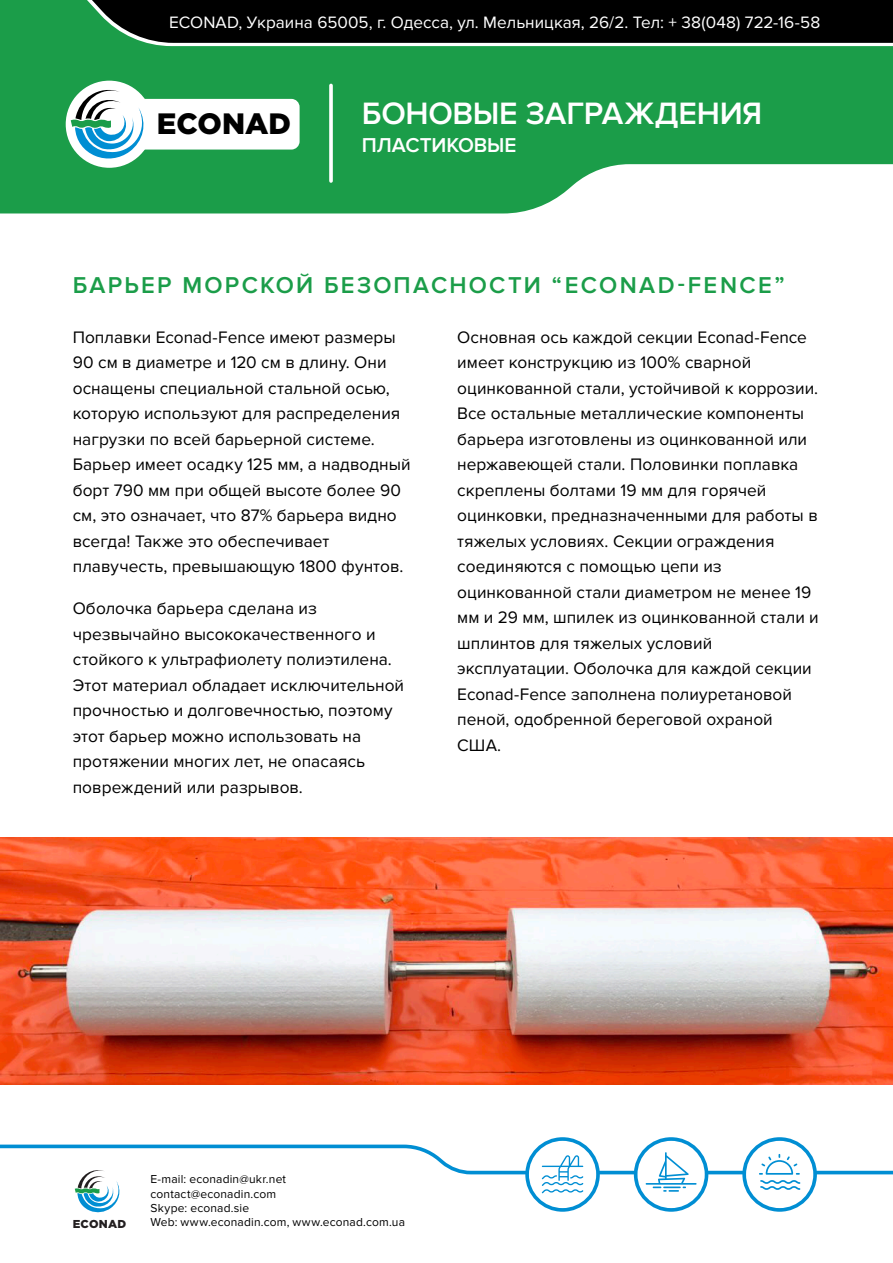
<style>
.page{position:relative;width:893px;height:1263px;background:#fff}
.page>*{position:absolute;margin:0;border:0;box-sizing:border-box;transform-origin:0 0}
.t1{font:600 32.1px "Proxima Nova";letter-spacing:-.01em;color:#fff}
.t2{font:900 29.4px "Gotham Pro";color:#000}
.t3{font:600 23.7px "Proxima Nova";letter-spacing:.095em;color:#1b9d49}
.t4{font:600 20.85px "Proxima Nova";letter-spacing:-.01em;color:#fff}
.t5{font:17.25px/25.5px "Proxima Nova";color:#000}
.t6{font:17.1px "Proxima Nova";letter-spacing:.005em;color:#fff}
.t7{font:12px/14.4px "Proxima Nova";letter-spacing:.015em;color:#000}
.t8{font:900 11.55px "Gotham Pro";letter-spacing:.025em;color:#231f20}
</style>
<div class="page">
<svg style="left:0;top:0;width:893px;height:213px;background:#2e894e"></svg>
<svg style="left:0;top:1144px;width:893px;height:46px"></svg>
<svg style="left:525px;top:1137px;width:75px;height:75px"></svg>
<svg style="left:634px;top:1137px;width:74px;height:75px"></svg>
<svg style="left:742px;top:1137px;width:75px;height:75px"></svg>
<img style="left:0;top:838px;width:893px;height:246px">
<svg style="left:75px;top:1167px;width:48px;height:46px"></svg>
<div style="left:66px;top:81px;width:87px;height:87px;background:#fff;border-radius:50%"></div>
<svg style="left:71px;top:85px;width:229px;height:76px"></svg>
<svg style="left:329px;top:85px;width:4px;height:96px"></svg>
<p class="t6" style="left:169px;top:12px;width:653px">ECONAD, Украина 65005, г. Одесса, ул. Мельницкая, 26/2. Тел: + 38(048) 722-16-58</p>
<h2 class="t2" style="left:157px;top:107px;width:136px">ECONAD</h2>
<h1 class="t1" style="left:362px;top:95px;width:402px">БОНОВЫЕ ЗАГРАЖДЕНИЯ</h1>
<p class="t4" style="left:362px;top:133px;width:156px">ПЛАСТИКОВЫЕ</p>
<h3 class="t3" style="left:73px;top:271px;width:714px">БАРЬЕР МОРСКОЙ БЕЗОПАСНОСТИ “ECONAD-FENCE”</h3>
<p class="t5" style="left:73px;top:325px;width:339px">Поплавки Econad-Fence имеют размеры 90 см в диаметре и 120 см в длину. Они оснащены специальной стальной осью, которую используют для распределения нагрузки по всей барьерной системе.<br>Барьер имеет осадку 125 мм, а надводный борт 790 мм при общей высоте более 90 см, это означает, что 87% барьера видно всегда! Также это обеспечивает плавучесть, превышающую 1800 фунтов.</p>
<p class="t5" style="left:73px;top:596px;width:333px">Оболочка барьера сделана из чрезвычайно высококачественного и стойкого к ультрафиолету полиэтилена.<br>Этот материал обладает исключительной прочностью и долговечностью, поэтому этот барьер можно использовать на протяжении многих лет, не опасаясь повреждений или разрывов.</p>
<p class="t5" style="left:457px;top:325px;width:363px">Основная ось каждой секции Econad-Fence имеет конструкцию из 100% сварной оцинкованной стали, устойчивой к коррозии.<br>Все остальные металлические компоненты барьера изготовлены из оцинкованной или нержавеющей стали. Половинки поплавка скреплены болтами 19 мм для горячей оцинковки, предназначенными для работы в тяжелых условиях. Секции ограждения соединяются с помощью цепи из оцинкованной стали диаметром не менее 19 мм и 29 мм, шпилек из оцинкованной стали и шплинтов для тяжелых условий эксплуатации. Оболочка для каждой секции Econad-Fence заполнена полиуретановой пеной, одобренной береговой охраной США.</p>
<p class="t7" style="left:150px;top:1172px;width:137px">E-mail: econadin@ukr.net contact@econadin.com<br>Skype: econad.sie</p>
<p class="t8" style="left:73px;top:1217px;width:55px">ECONAD</p>
<p class="t7" style="left:150px;top:1215px;width:256px">Web: www.econadin.com, www.econad.com.ua</p>
</div>
